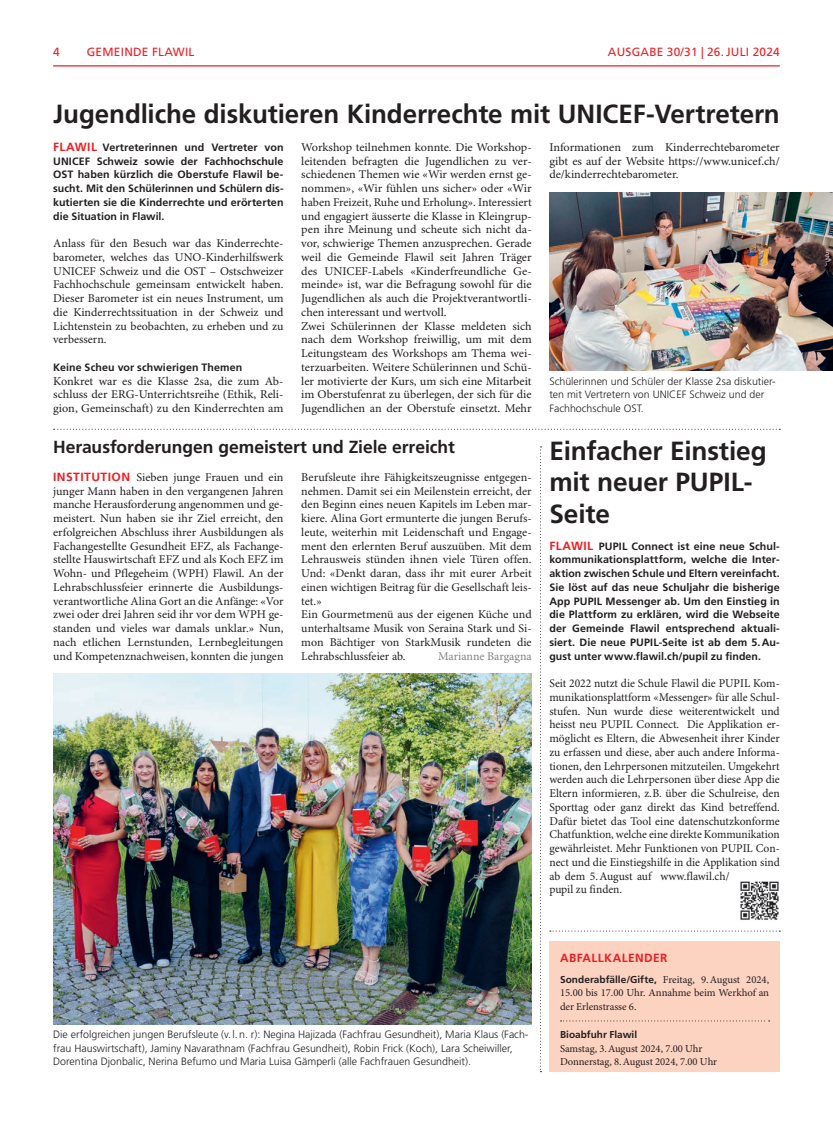
<style>
.page{position:relative;width:833px;height:1134px;background:#fff}
.page>*{position:absolute;margin:0;border:0;box-sizing:border-box;transform-origin:0 0}
.t1{font:700 26.25px/31.2px "Frutiger LT Std";letter-spacing:-.005em;color:#231f20}
.t2{font:700 17.5px "Frutiger LT Std";letter-spacing:-.005em;color:#231f20}
.t3{font:11.88px/13.8px "Minion Pro";color:#231f20;text-align:justify}
.t4{font:11.88px "Frutiger LT Std";letter-spacing:.02em;color:#ee1d23}
.t5{font:11.88px "Minion Pro";letter-spacing:-.005em;color:#808285}
.t6{font:700 11.88px "Frutiger LT Std";letter-spacing:.035em;color:#ee1d23}
.t7{font:700 10.62px/13.8px "Frutiger LT Std";letter-spacing:.005em;color:#231f20;text-align:justify}
.t8{font:300 10.62px/13.8px "Frutiger LT Std";color:#231f20}
.t9{font:10.62px/13.8px "Minion Pro";letter-spacing:-.005em;color:#231f20;text-align:justify}
.t10{font:700 10px "Frutiger LT Std";color:#231f20}
.s1{font-size:11.88px;color:#ee1d23}
.s2{font-family:"Frutiger LT Std";font-weight:700;color:#ee1d23}
.s3{font-family:"Frutiger LT Std";font-weight:700;font-size:10px}
</style>
<div class="page">
<hr style="left:53px;top:65px;width:727px;height:1px;background:#ee1d23">
<svg style="left:540px;top:446px;width:1px;height:626px"></svg>
<svg style="left:54px;top:429px;width:726px;height:1px"></svg>
<svg style="left:550px;top:930px;width:230px;height:1px"></svg>
<img style="left:740px;top:881px;width:39px;height:39px">
<div style="left:549px;top:941px;width:231px;height:131px;background:#fcd2c0"></div>
<svg style="left:560px;top:1020px;width:209px;height:1px"></svg>
<img style="left:549px;top:192px;width:284px;height:179px">
<img style="left:53px;top:673px;width:478px;height:351px">
<p class="t4" style="left:53px;top:45px;width:8px">4</p>
<p class="t4" style="left:87px;top:45px;width:109px">GEMEINDE FLAWIL</p>
<p class="t4" style="left:608px;top:45px;width:18px">AUSGABE</p>
<p class="t4" style="left:667px;top:45px;width:71px">30/31 | 26.JULI</p>
<p class="t4" style="left:752px;top:45px;width:29px">2024</p>
<h1 class="t1" style="left:53px;top:99px;width:728px">Jugendliche diskutieren Kinderrechte mit UNICEF-Vertretern</h1>
<p class="t7" style="left:53px;top:140px;width:232px"><span class="s1">FLAWIL</span> Vertreterinnen und Vertreter von UNICEF Schweiz sowie der Fachhochschule OST haben kürzlich die Oberstufe Flawil be&shy;sucht. Mit den Schülerinnen und Schülern dis&shy;kutierten sie die Kinderrechte und erörterten die Situation in Flawil.</p>
<p class="t3" style="left:53px;top:237px;width:232px">Anlass für den Besuch war das Kinderrechte&shy;barometer, welches das UNO-Kinderhilfswerk UNICEF Schweiz und die OST – Ostschweizer Fachhochschule gemeinsam entwickelt haben.<br>Dieser Barometer ist ein neues Instrument, um die Kinderrechtssituation in der Schweiz und Lichtenstein zu beobachten, zu erheben und zu verbessern.</p>
<p class="t7" style="left:53px;top:360px;width:191px">Keine Scheu vor schwierigen Themen</p>
<p class="t3" style="left:53px;top:374px;width:232px">Konkret war es die Klasse 2sa, die zum Ab&shy;schluss der ERG-Unterrichtsreihe (Ethik, Reli&shy;gion, Gemeinschaft) zu den Kinderrechten am</p>
<p class="t3" style="left:301px;top:141px;width:232px;text-align:left">Workshop teilnehmen konnte. Die Workshop&shy;leitenden befragten die Jugendlichen zu ver&shy;schiedenen Themen wie «Wir werden ernst ge&shy;nommen», «Wir fühlen uns sicher» oder «Wir haben Freizeit, Ruhe und Erholung». Interessiert und engagiert äusserte die Klasse in Kleingrup&shy;pen ihre Meinung und scheute sich nicht da&shy;vor, schwierige Themen anzusprechen. Gerade weil die Gemeinde Flawil seit Jahren Träger des UNICEF-Labels «Kinderfreundliche Ge&shy;meinde» ist, war die Befragung sowohl für die Jugendlichen als auch die Projektverantwortli&shy;chen interessant und wertvoll.<br>Zwei Schülerinnen der Klasse meldeten sich nach dem Workshop freiwillig, um mit dem Leitungsteam des Workshops am Thema wei&shy;terzuarbeiten. Weitere Schülerinnen und Schü&shy;ler motivierte der Kurs, um sich eine Mitarbeit im Oberstufenrat zu überlegen, der sich für die Jugendlichen an der Oberstufe einsetzt. Mehr</p>
<p class="t3" style="left:549px;top:141px;width:232px">Informationen zum Kinderrechtebarometer gibt es auf der Website https://www.unicef.ch/ de/kinderrechtebarometer.</p>
<h1 class="t1" style="left:549px;top:436px;width:219px">Einfacher Einstieg mit neuer PUPIL-<br>Seite</h1>
<p class="t7" style="left:549px;top:539px;width:232px"><span class="s1">FLAWIL</span> PUPIL Connect ist eine neue Schul&shy;kommunikationsplattform, welche die Inter&shy;aktion zwischen Schule und Eltern vereinfacht.<br>Sie löst auf das neue Schuljahr die bisherige App PUPIL Messenger ab. Um den Einstieg in die Plattform zu erklären, wird die Webseite der Gemeinde Flawil entsprechend aktuali&shy;siert. Die neue PUPIL-Seite ist ab dem 5.Au&shy;gust unter www.flawil.ch/pupil zu finden.</p>
<p class="t3" style="left:549px;top:677px;width:232px;text-align:left">Seit 2022 nutzt die Schule Flawil die PUPIL Kom&shy;munikationsplattform «Messenger» für alle Schul&shy;stufen. Nun wurde diese weiterentwickelt und heisst neu PUPIL Connect. Die Applikation er&shy;möglicht es Eltern, die Abwesenheit ihrer Kinder zu erfassen und diese, aber auch andere Informa&shy;tionen, den Lehrpersonen mitzuteilen. Umgekehrt werden auch die Lehrpersonen über diese App die Eltern informieren, z.B. über die Schulreise, den Sporttag oder ganz direkt das Kind betreffend.<br>Dafür bietet das Tool eine datenschutzkonforme Chatfunktion, welche eine direkte Kommunikation gewährleistet. Mehr Funktionen von PUPIL Con&shy;nect und die Einstiegshilfe in die Applikation sind ab dem 5.August auf www.flawil.ch/<br>pupil zu finden.</p>
<p class="t8" style="left:549px;top:374px;width:228px">Schülerinnen und Schüler der Klasse 2sa diskutier&shy;ten mit Vertretern von UNICEF Schweiz und der<br>Fachhochschule OST.</p>
<h2 class="t2" style="left:53px;top:437px;width:403px">Herausforderungen gemeistert und Ziele erreicht</h2>
<p class="t3" style="left:53px;top:471px;width:232px"><span class="s2">INSTITUTION</span> Sieben junge Frauen und ein junger Mann haben in den vergangenen Jahren manche Herausforderung angenommen und ge&shy;meistert. Nun haben sie ihr Ziel erreicht, den erfolgreichen Abschluss ihrer Ausbildungen als Fachangestellte Gesundheit EFZ, als Fachange&shy;stellte Hauswirtschaft EFZ und als Koch EFZ im Wohn- und Pflegeheim (WPH) Flawil. An der Lehrabschlussfeier erinnerte die Ausbildungs&shy;verantwortliche Alina Gort an die Anfänge: «Vor zwei oder drei Jahren seid ihr vor dem WPH ge&shy;standen und vieles war damals unklar.» Nun, nach etlichen Lernstunden, Lernbegleitungen und Kompetenznachweisen, konnten die jungen</p>
<p class="t3" style="left:301px;top:471px;width:232px;text-align:left">Berufsleute ihre Fähigkeitszeugnisse entgegen&shy;nehmen. Damit sei ein Meilenstein erreicht, der den Beginn eines neuen Kapitels im Leben mar&shy;kiere. Alina Gort ermunterte die jungen Berufs&shy;leute, weiterhin mit Leidenschaft und Engage&shy;ment den erlernten Beruf auszuüben. Mit dem Lehrausweis stünden ihnen viele Türen offen.<br>Und: «Denkt daran, dass ihr mit eurer Arbeit einen wichtigen Beitrag für die Gesellschaft leis&shy;tet.»<br>Ein Gourmetmenü aus der eigenen Küche und unterhaltsame Musik von Seraina Stark und Si&shy;mon Bächtiger von StarkMusik rundeten die Lehrabschlussfeier ab.</p>
<p class="t5" style="left:438px;top:649px;width:95px">Marianne Bargagna</p>
<p class="t8" style="left:53px;top:1027px;width:477px">Die erfolgreichen jungen Berufsleute (v.l.n. r): Negina Hajizada (Fachfrau Gesundheit), Maria Klaus (Fach&shy;frau Hauswirtschaft), Jaminy Navarathnam (Fachfrau Gesundheit), Robin Frick (Koch), Lara Scheiwiller,<br>Dorentina Djonbalic, Nerina Befumo und Maria Luisa Gämperli (alle Fachfrauen Gesundheit).</p>
<p class="t6" style="left:560px;top:951px;width:109px">ABFALLKALENDER</p>
<p class="t9" style="left:560px;top:973px;width:211px"><span class="s3">Sonderabfälle/Gifte,</span> Freitag, 9.August 2024, 15.00 bis 17.00 Uhr. Annahme beim Werkhof an der Erlenstrasse 6.</p>
<p class="t10" style="left:560px;top:1028px;width:79px">Bioabfuhr Flawil</p>
<p class="t9" style="left:560px;top:1042px;width:159px">Samstag, 3.August 2024, 7.00 Uhr<br>Donnerstag, 8.August 2024, 7.00 Uhr</p>
</div>
